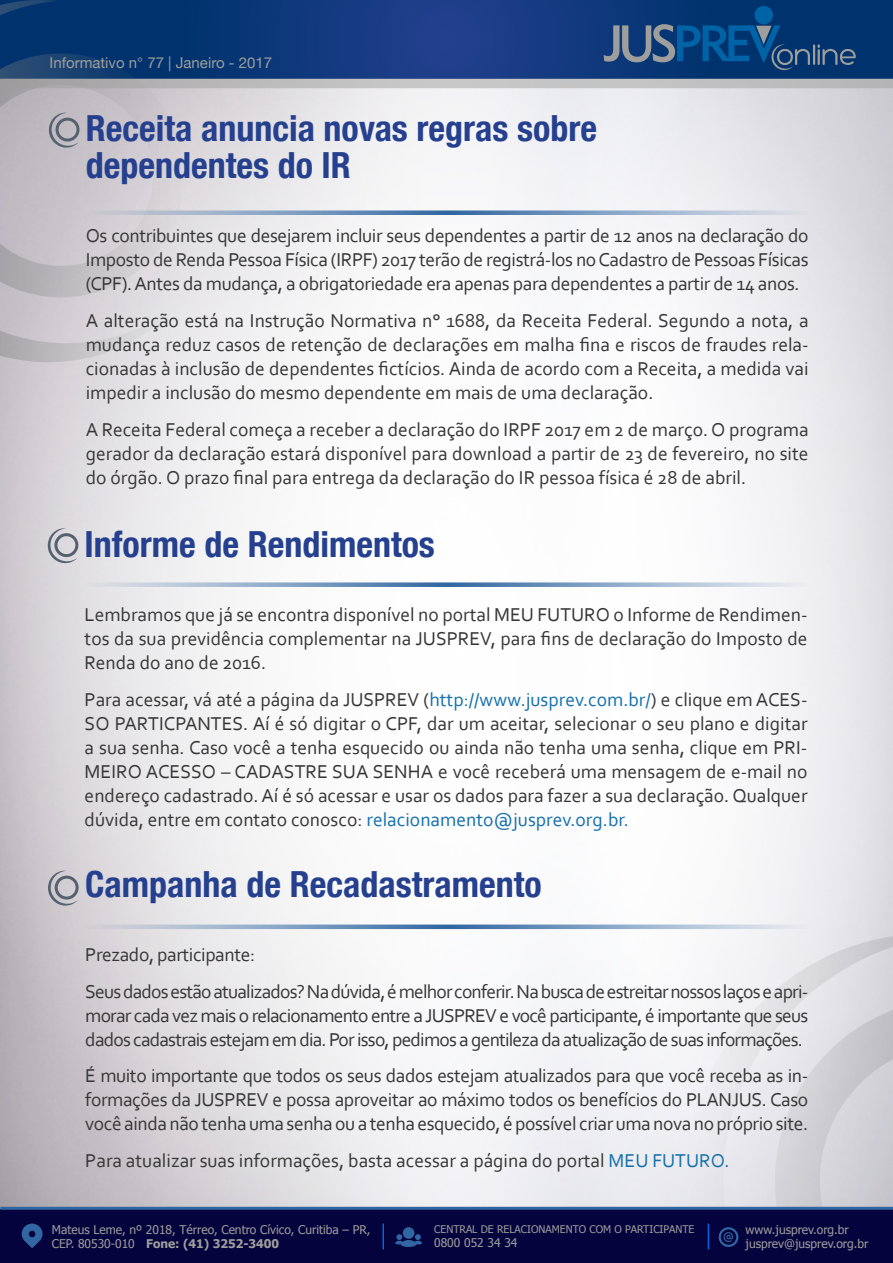
<style>
.page{position:relative;width:893px;height:1263px;background:#fff}
.page>*{position:absolute;margin:0;border:0;box-sizing:border-box;transform-origin:0 0}
.t1{font:700 condensed 36px/37.8px "Helvetica Neue LT Com";color:#25408f}
.t2{font:19.5px/24px "Corbel";letter-spacing:-.02em;color:#373636;text-align:justify}
.t3{font:19.5px/36.8px "Corbel";letter-spacing:-.04em;color:#373636}
.t4{font:19.5px "Corbel";color:#373636}
.t5{font:15px "Helvetica Neue";color:#9e9e9c}
.t6{font:12px/14.4px "Tahoma";color:#9e9e9c}
.t7{font:10.5px "Tahoma";color:#9e9e9c}
.s1{color:#1470ad}
.s2{font-weight:700}
</style>
<div class="page">
<img style="left:0;top:0;width:893px;height:1207px">
<svg style="left:178px;top:1px;width:715px;height:77px;background:#0f387b"></svg>
<svg style="left:684px;top:932px;width:209px;height:275px"></svg>
<svg style="left:178px;top:53px;width:7px;height:244px;background:#c3c6cf"></svg>
<svg style="left:0;top:0;width:178px;height:363px;background:#9ea6b6"></svg>
<div style="left:0;top:1209px;width:893px;height:54px;background:#05033d"></div>
<hr style="left:382px;top:1223px;width:2px;height:26px;background:#0066db">
<svg style="left:708px;top:1223px;width:1px;height:26px"></svg>
<svg style="left:395px;top:1227px;width:27px;height:20px"></svg>
<svg style="left:719px;top:1227px;width:19px;height:20px"></svg>
<svg style="left:21px;top:1223px;width:22px;height:25px"></svg>
<hr style="left:0;top:1207px;width:893px;height:3px;background:#3066a1">
<div style="left:755px;top:6px;width:18px;height:18px;background:#0063a6;border-radius:50%"></div>
<hr style="left:813px;top:44px;width:2px;height:21px;background:#9e9e9c">
<svg style="left:818px;top:44px;width:38px;height:21px"></svg>
<svg style="left:604px;top:24px;width:206px;height:46px;background:#1c4e82"></svg>
<svg style="left:0;top:78px;width:893px;height:10px;background:#aeb0b6"></svg>
<svg style="left:86px;top:210px;width:723px;height:5px;background:#94abc8"></svg>
<svg style="left:85px;top:582px;width:723px;height:5px;background:#9bb3cf"></svg>
<div style="left:56px;top:118px;width:24px;height:24px;border:3px solid #54616e;border-radius:50%"></div>
<div style="left:54px;top:533px;width:24px;height:24px;border:3px solid #54616e;border-radius:50%"></div>
<svg style="left:49px;top:113px;width:30px;height:35px"></svg>
<svg style="left:48px;top:528px;width:29px;height:35px"></svg>
<svg style="left:86px;top:924px;width:723px;height:5px;background:#99b1cc"></svg>
<div style="left:55px;top:876px;width:24px;height:23px;border:3px solid #54616e;border-radius:50%"></div>
<svg style="left:48px;top:871px;width:30px;height:35px"></svg>
<p class="t5" style="left:49px;top:53px;width:224px">Informativo n° 77 | Janeiro - 2017</p>
<h1 class="t1" style="left:86px;top:109px;width:513px">Receita anuncia novas regras sobre dependentes do IR</h1>
<p class="t2" style="left:86px;top:223px;width:724px">Os contribuintes que desejarem incluir seus dependentes a partir de 12 anos na declaração do Imposto de Renda Pessoa Física (IRPF) 2017 terão de registrá-los no Cadastro de Pessoas Físicas (CPF). Antes da mudança, a obrigatoriedade era apenas para dependentes a partir de 14 anos.</p>
<p class="t2" style="left:86px;top:308px;width:724px">A alteração está na Instrução Normativa n° 1688, da Receita Federal. Segundo a nota, a mudança reduz casos de retenção de declarações em malha fina e riscos de fraudes rela&shy;cionadas à inclusão de dependentes fictícios. Ainda de acordo com a Receita, a medida vai impedir a inclusão do mesmo dependente em mais de uma declaração.</p>
<p class="t2" style="left:86px;top:417px;width:724px">A Receita Federal começa a receber a declaração do IRPF 2017 em 2 de março. O programa gerador da declaração estará disponível para download a partir de 23 de fevereiro, no site do órgão. O prazo final para entrega da declaração do IR pessoa física é 28 de abril.</p>
<h1 class="t1" style="left:85px;top:526px;width:352px">Informe de Rendimentos</h1>
<p class="t2" style="left:85px;top:602px;width:724px">Lembramos que já se encontra disponível no portal MEU FUTURO o Informe de Rendimen&shy;tos da sua previdência complementar na JUSPREV, para fins de declaração do Imposto de Renda do ano de 2016.</p>
<p class="t2" style="left:85px;top:687px;width:724px">Para acessar, vá até a página da JUSPREV (<span class="s1">http://www.jusprev.com.br/</span>) e clique em ACES-SO PARTICPANTES. Aí é só digitar o CPF, dar um aceitar, selecionar o seu plano e digitar a sua senha. Caso você a tenha esquecido ou ainda não tenha uma senha, clique em PRI-MEIRO ACESSO – CADASTRE SUA SENHA e você receberá uma mensagem de e-mail no endereço cadastrado. Aí é só acessar e usar os dados para fazer a sua declaração. Qualquer dúvida, entre em contato conosco: <span class="s1">relacionamento@jusprev.org.br.</span></p>
<h1 class="t1" style="left:85px;top:865px;width:458px">Campanha de Recadastramento</h1>
<p class="t3" style="left:85px;top:935px;width:724px">Prezado, participante:<br>Seus dados estão atualizados? Na dúvida, é melhor conferir. Na busca de estreitar nossos laços e apri-</p>
<p class="t3" style="left:85px;top:1003px;width:724px;line-height:24px">morar cada vez mais o relacionamento entre a JUSPREV e você participante, é importante que seus dados cadastrais estejam em dia. Por isso, pedimos a gentileza da atualização de suas informações.</p>
<p class="t2" style="left:85px;top:1063px;width:724px">É muito importante que todos os seus dados estejam atualizados para que você receba as in&shy;formações da JUSPREV e possa aproveitar ao máximo todos os benefícios do PLANJUS. Caso você ainda não tenha uma senha ou a tenha esquecido, é possível criar uma nova no próprio site.</p>
<p class="t4" style="left:85px;top:1148px;width:646px">Para atualizar suas informações, basta acessar a página do portal <span class="s1">MEU FUTURO.</span></p>
<p class="t6" style="left:52px;top:1223px;width:320px">Mateus Leme, nº 2018, Térreo, Centro Cívico, Curitiba – PR,<br>CEP. 80530-010 <span class="s2">Fone: (41) 3252-3400</span></p>
<p class="t7" style="left:434px;top:1222px;width:262px">CENTRAL DE RELACIONAMENTO COM O PARTICIPANTE</p>
<p class="t6" style="left:434px;top:1236px;width:85px">0800 052 34 34</p>
<p class="t6" style="left:746px;top:1223px;width:124px">www.jusprev.org.br jusprev@jusprev.org.br</p>
</div>
